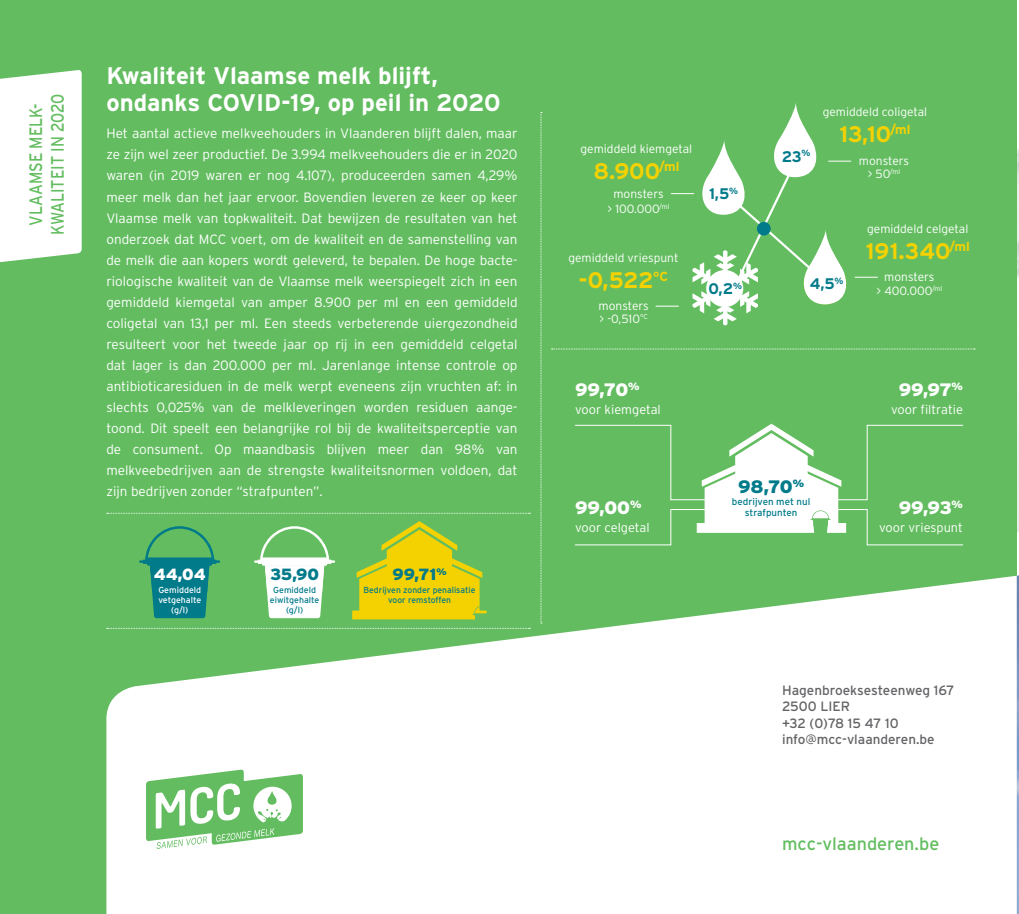
<style>
.page{position:relative;width:1019px;height:914px;background:#fff}
.page>*{position:absolute;margin:0;border:0;box-sizing:border-box;transform-origin:0 0}
.t1{font:700 24px/27px "Interstate";color:#fff}
.t2{font:700 22.5px "Interstate";color:#f4d202}
.t3{font:18px/21.6px "Interstate";color:#63bd60;text-align:center;scale:.85 1}
.t4{font:900 18px "Interstate";color:#fff}
.t5{font:18px "Interstate";color:#63bd60}
.t6{font:900 18px "Interstate";color:#017a8a}
.t7{font:900 16.2px "Interstate";color:#017a8a}
.t8{font:900 16.2px "Interstate";color:#fff}
.t9{font:700 15.3px "Interstate";color:#017a8a}
.t10{font:300 13.5px/21px "Interstate";color:#fff;text-align:justify}
.t11{font:13.5px/16.2px "Interstate";color:#636366}
.t12{font:300 12.9px "Interstate";color:#fff}
.t13{font:300 12px/13.5px "Interstate";color:#fff;text-align:center}
.t14{font:9.75px/11.1px "Interstate";color:#017a8a;text-align:center}
.t15{font:8.7px/10.1px "Interstate";color:#017a8a;text-align:center}
.t16{font:8.7px/10.1px "Interstate";color:#fff;text-align:center}
</style>
<div class="page">
<img style="left:1016px;top:0;width:2px;height:533px">
<div style="left:0;top:0;width:1016px;height:914px;background:#63bd60"></div>
<svg style="left:106px;top:575px;width:910px;height:339px;background:#edf7ed"></svg>
<div style="left:0;top:70px;width:82px;height:192px;background:#fff"></div>
<svg style="left:107px;top:513px;width:423px;height:1px"></svg>
<svg style="left:551px;top:348px;width:424px;height:1px"></svg>
<img style="left:1016px;top:574px;width:2px;height:340px">
<svg style="left:146px;top:769px;width:157px;height:80px"></svg>
<svg style="left:540px;top:112px;width:2px;height:511px"></svg>
<svg style="left:656px;top:103px;width:221px;height:222px"></svg>
<svg style="left:575px;top:423px;width:388px;height:122px"></svg>
<svg style="left:107px;top:521px;width:423px;height:108px"></svg>
<h3 class="t3" style="left:25px;top:235px;width:168px;rotate:-90deg">VLAAMSE MELK-<br>KWALITEIT IN 2020</h3>
<h1 class="t1" style="left:106px;top:61px;width:396px">Kwaliteit Vlaamse melk blijft, ondanks COVID-19, op peil in 2020</h1>
<p class="t10" style="left:106px;top:123px;width:413px">Het aantal actieve melkveehouders in Vlaanderen blijft dalen, maar ze zijn wel zeer productief. De 3.994 melkveehouders die er in 2020 waren (in 2019 waren er nog 4.107), produceerden samen 4,29% meer melk dan het jaar ervoor. Bovendien leveren ze keer op keer Vlaamse melk van topkwaliteit. Dat bewijzen de resultaten van het onderzoek dat MCC voert, om de kwaliteit en de samenstelling van de melk die aan kopers wordt geleverd, te bepalen. De hoge bacte&shy;riologische kwaliteit van de Vlaamse melk weerspiegelt zich in een gemiddeld kiemgetal van amper 8.900 per ml en een gemiddeld coligetal van 13,1 per ml. Een steeds verbeterende uiergezondheid resulteert voor het tweede jaar op rij in een gemiddeld celgetal dat lager is dan 200.000 per ml. Jarenlange intense controle op antibioticaresiduen in de melk werpt eveneens zijn vruchten af: in slechts 0,025% van de melkleveringen worden residuen aange&shy;toond. Dit speelt een belangrijke rol bij de kwaliteitsperceptie van de consument. Op maandbasis blijven meer dan 98% van melkveebedrijven aan de strengste kwaliteitsnormen voldoen, dat zijn bedrijven zonder “strafpunten”.</p>
<p class="t8" style="left:154px;top:565px;width:54px">44,04</p>
<p class="t16" style="left:158px;top:584px;width:44px">Gemiddeld vetgehalte (g/l)</p>
<p class="t7" style="left:270px;top:565px;width:50px">35,90</p>
<p class="t15" style="left:270px;top:584px;width:51px">Gemiddeld eiwitgehalte (g/l)</p>
<p class="t7" style="left:392px;top:565px;width:56px">99,71<sup>%</sup></p>
<p class="t15" style="left:363px;top:584px;width:113px;line-height:10.8px">Bedrijven zonder penalisatie voor remstoffen</p>
<p class="t13" style="left:580px;top:142px;width:113px">gemiddeld kiemgetal</p>
<h2 class="t2" style="left:593px;top:158px;width:87px">8.900<sup>/ml</sup></h2>
<p class="t13" style="left:607px;top:185px;width:63px;line-height:15.6px">monsters<br>&gt; 100.000<sup>/ml</sup></p>
<p class="t13" style="left:568px;top:251px;width:111px">gemiddeld vriespunt</p>
<h2 class="t2" style="left:578px;top:267px;width:91px">-0,522<sup>°C</sup></h2>
<p class="t13" style="left:598px;top:299px;width:52px;text-align:left">monsters &gt; -0,510<sup>°C</sup></p>
<p class="t9" style="left:709px;top:185px;width:30px">1,5<sup>%</sup></p>
<p class="t9" style="left:708px;top:280px;width:35px">0,2<sup>%</sup></p>
<h3 class="t4" style="left:575px;top:379px;width:66px">99,70<sup>%</sup></h3>
<p class="t12" style="left:575px;top:402px;width:87px">voor kiemgetal</p>
<p class="t9" style="left:781px;top:148px;width:30px">23<sup>%</sup></p>
<p class="t13" style="left:822px;top:105px;width:106px">gemiddeld coligetal</p>
<h2 class="t2" style="left:839px;top:121px;width:73px">13,10<sup>/ml</sup></h2>
<p class="t13" style="left:858px;top:154px;width:52px">monsters &gt; 50<sup>/ml</sup></p>
<p class="t13" style="left:867px;top:222px;width:103px">gemiddeld celgetal</p>
<h2 class="t2" style="left:865px;top:238px;width:105px">191.340<sup>/ml</sup></h2>
<p class="t9" style="left:809px;top:275px;width:35px">4,5<sup>%</sup></p>
<p class="t13" style="left:876px;top:270px;width:67px">monsters<br>&gt; 400.000<sup>/ml</sup></p>
<h3 class="t4" style="left:898px;top:379px;width:66px">99,97<sup>%</sup></h3>
<p class="t12" style="left:891px;top:402px;width:73px">voor filtratie</p>
<h3 class="t4" style="left:575px;top:497px;width:68px">99,00<sup>%</sup></h3>
<p class="t12" style="left:575px;top:520px;width:76px">voor celgetal</p>
<h3 class="t6" style="left:738px;top:476px;width:67px">98,70<sup>%</sup></h3>
<p class="t14" style="left:731px;top:495px;width:80px">bedrijven met nul strafpunten</p>
<h3 class="t4" style="left:898px;top:497px;width:66px">99,93<sup>%</sup></h3>
<p class="t12" style="left:879px;top:520px;width:85px">voor vriespunt</p>
<p class="t11" style="left:782px;top:682px;width:174px">Hagenbroeksesteenweg 167<br>2500 LIER<br>+32 (0)78 15 47 10 info@mcc-vlaanderen.be</p>
<h3 class="t5" style="left:782px;top:833px;width:159px">mcc-vlaanderen.be</h3>
</div>
